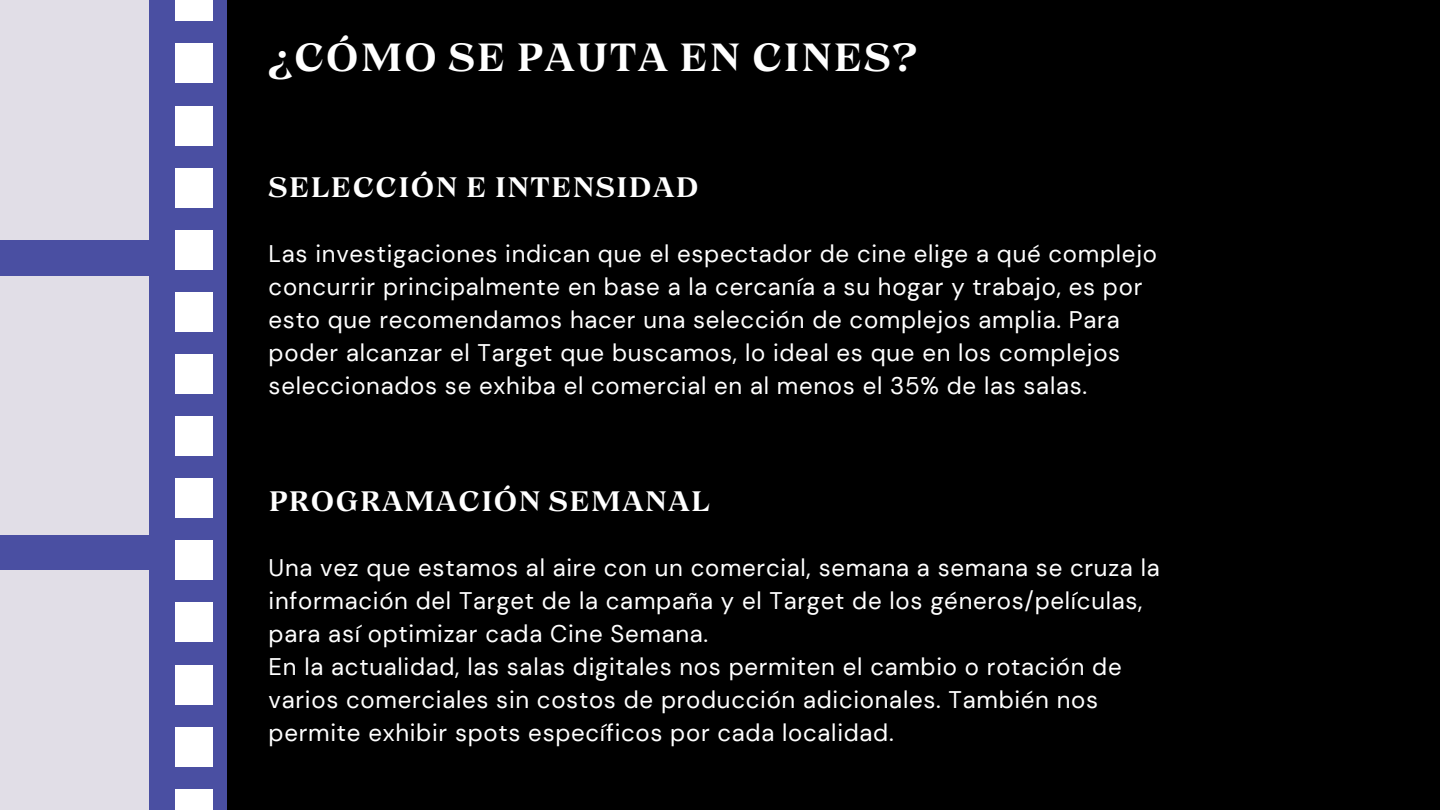
<style>
.page{position:relative;width:1440px;height:810px;background:#000}
.page>*{position:absolute;margin:0;border:0;box-sizing:border-box;transform-origin:0 0}
.t1{font:39px "Grand Cru Bold S";letter-spacing:.03em;color:#fff}
.t2{font:28px "Grand Cru Bold S";letter-spacing:.03em;color:#fff}
.t3{font:24px/33px "DM Sans";letter-spacing:.03em;color:#fff}
</style>
<div class="page">
<div style="left:0;top:0;width:227px;height:810px;background:#4a4fa2"></div>
<div style="left:0;top:0;width:149px;height:240px;background:#e1dee7"></div>
<div style="left:0;top:276px;width:149px;height:259px;background:#e1dee7"></div>
<div style="left:0;top:570px;width:149px;height:240px;background:#e1dee7"></div>
<div style="left:175px;top:0;width:38px;height:21px;background:#fff"></div>
<div style="left:175px;top:44px;width:38px;height:39px;background:#fff"></div>
<div style="left:175px;top:106px;width:38px;height:39px;background:#fff"></div>
<div style="left:175px;top:168px;width:38px;height:39px;background:#fff"></div>
<div style="left:175px;top:230px;width:38px;height:39px;background:#fff"></div>
<div style="left:175px;top:292px;width:38px;height:39px;background:#fff"></div>
<div style="left:175px;top:354px;width:38px;height:40px;background:#fff"></div>
<div style="left:175px;top:417px;width:38px;height:39px;background:#fff"></div>
<div style="left:175px;top:479px;width:38px;height:39px;background:#fff"></div>
<div style="left:175px;top:541px;width:38px;height:39px;background:#fff"></div>
<div style="left:175px;top:603px;width:38px;height:39px;background:#fff"></div>
<div style="left:175px;top:665px;width:38px;height:39px;background:#fff"></div>
<div style="left:175px;top:727px;width:38px;height:39px;background:#fff"></div>
<div style="left:175px;top:789px;width:38px;height:21px;background:#fff"></div>
<h2 class="t1" style="left:269px;top:32px;width:650px">¿CÓMO SE PAUTA EN CINES?</h2>
<p class="t2" style="left:269px;top:169px;width:432px">SELECCIÓN E INTENSIDAD</p>
<h1 class="t3" style="left:269px;top:238px;width:890px">Las investigaciones indican que el espectador de cine elige a qué complejo concurrir principalmente en base a la cercanía a su hogar y trabajo, es por esto que recomendamos hacer una selección de complejos amplia. Para poder alcanzar el Target que buscamos, lo ideal es que en los complejos seleccionados se exhiba el comercial en al menos el 35% de las salas.</h1>
<p class="t2" style="left:269px;top:483px;width:443px">PROGRAMACIÓN SEMANAL</p>
<h2 class="t3" style="left:269px;top:552px;width:893px">Una vez que estamos al aire con un comercial, semana a semana se cruza la información del Target de la campaña y el Target de los géneros/películas, para así optimizar cada Cine Semana.</h2>
<p class="t3" style="left:269px;top:651px;width:855px">En la actualidad, las salas digitales nos permiten el cambio o rotación de varios comerciales sin costos de producción adicionales. También nos permite exhibir spots específicos por cada localidad.</p>
</div>
